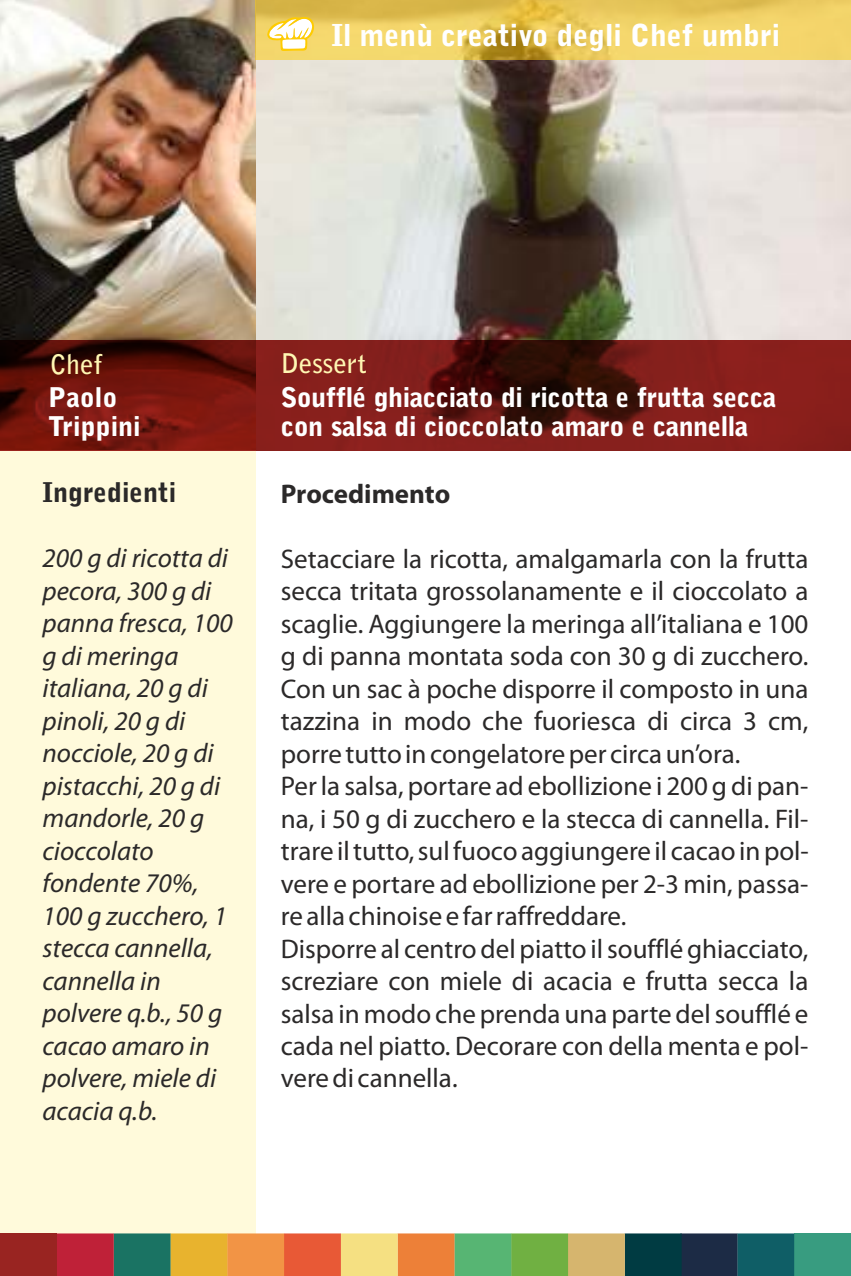
<style>
.page{position:relative;width:851px;height:1276px;background:#fff}
.page>*{position:absolute;margin:0;border:0;box-sizing:border-box;transform-origin:0 0}
.t1{font:700 30px "Bell Gothic Std";color:#fff}
.t2{font:27px/32.4px "Myriad Pro";color:#2b2929}
.t3{font:italic 27px/32.4px "Myriad Pro";color:#2b2929}
.t4{font:700 27px/29.1px "Bell Gothic Std";letter-spacing:-.02em;color:#fff}
.t5{font:700 27px/29.1px "Bell Gothic Std";color:#fff}
.t6{font:700 27px "Myriad Pro";color:#2b2929}
.t7{font:700 27px "Bell Gothic Std";color:#fff7b3}
.t8{font:700 27px "Bell Gothic Std";color:#2b2929}
</style>
<div class="page">
<img style="left:255px;top:60px;width:595px;height:281px">
<img style="left:0;top:0;width:255px;height:341px">
<div style="left:255px;top:0;width:595px;height:60px;background:#fc0;opacity:.5"></div>
<div style="left:0;top:451px;width:255px;height:825px;background:#fffadb"></div>
<svg style="left:0;top:341px;width:850px;height:110px;background:#701813"></svg>
<svg style="left:265px;top:15px;width:52px;height:38px"></svg>
<div style="left:793px;top:1233px;width:57px;height:43px;background:#389c80"></div>
<div style="left:737px;top:1233px;width:57px;height:43px;background:#0f5e66"></div>
<div style="left:680px;top:1233px;width:57px;height:43px;background:#1c2b45"></div>
<div style="left:624px;top:1233px;width:57px;height:43px;background:#003b42"></div>
<div style="left:568px;top:1233px;width:56px;height:43px;background:#d6b56e"></div>
<div style="left:511px;top:1233px;width:57px;height:43px;background:#70b042"></div>
<div style="left:454px;top:1233px;width:57px;height:43px;background:#57b573"></div>
<div style="left:397px;top:1233px;width:57px;height:43px;background:#ed8038"></div>
<div style="left:341px;top:1233px;width:56px;height:43px;background:#f5e082"></div>
<div style="left:284px;top:1233px;width:57px;height:43px;background:#e85936"></div>
<div style="left:227px;top:1233px;width:57px;height:43px;background:#f29445"></div>
<div style="left:170px;top:1233px;width:57px;height:43px;background:#e8b32e"></div>
<div style="left:114px;top:1233px;width:56px;height:43px;background:#1a7363"></div>
<div style="left:57px;top:1233px;width:57px;height:43px;background:#bf2138"></div>
<div style="left:0;top:1233px;width:57px;height:43px;background:#992421"></div>
<p class="t1" style="left:331px;top:23px;width:450px">Il menù creativo degli Chef umbri</p>
<p class="t7" style="left:50px;top:353px;width:54px">Chef</p>
<p class="t7" style="left:281px;top:353px;width:88px">Dessert</p>
<p class="t5" style="left:48px;top:385px;width:94px">Paolo<br>Trippini</p>
<p class="t4" style="left:281px;top:386px;width:497px">Soufflé ghiacciato di ricotta e frutta secca con salsa di cioccolato amaro e cannella</p>
<p class="t8" style="left:43px;top:481px;width:135px">Ingredienti</p>
<p class="t6" style="left:281px;top:483px;width:171px">Procedimento</p>
<p class="t3" style="left:43px;top:544px;width:192px">200 g di ricotta di pecora, 300 g di panna fresca, 100 g di meringa italiana, 20 g di pinoli, 20 g di nocciole, 20 g di pistacchi, 20 g di mandorle, 20 g cioccolato fondente 70%,<br>100 g zucchero, 1 stecca cannella, cannella in polvere q.b., 50 g cacao amaro in polvere, miele di acacia q.b.</p>
<p class="t2" style="left:281px;top:545px;width:529px">Setacciare la ricotta, amalgamarla con la frutta secca tritata grossolanamente e il cioccolato a scaglie. Aggiungere la meringa all’italiana e 100 g di panna montata soda con 30 g di zucchero.<br>Con un sac à poche disporre il composto in una tazzina in modo che fuoriesca di circa 3 cm, porre tutto in congelatore per circa un’ora.<br>Per la salsa, portare ad ebollizione i 200 g di pan&shy;na, i 50 g di zucchero e la stecca di cannella. Fil&shy;trare il tutto, sul fuoco aggiungere il cacao in pol&shy;vere e portare ad ebollizione per 2-3 min, passa&shy;re alla chinoise e far raffreddare.<br>Disporre al centro del piatto il soufflé ghiacciato, screziare con miele di acacia e frutta secca la salsa in modo che prenda una parte del soufflé e cada nel piatto. Decorare con della menta e pol&shy;vere di cannella.</p>
</div>
